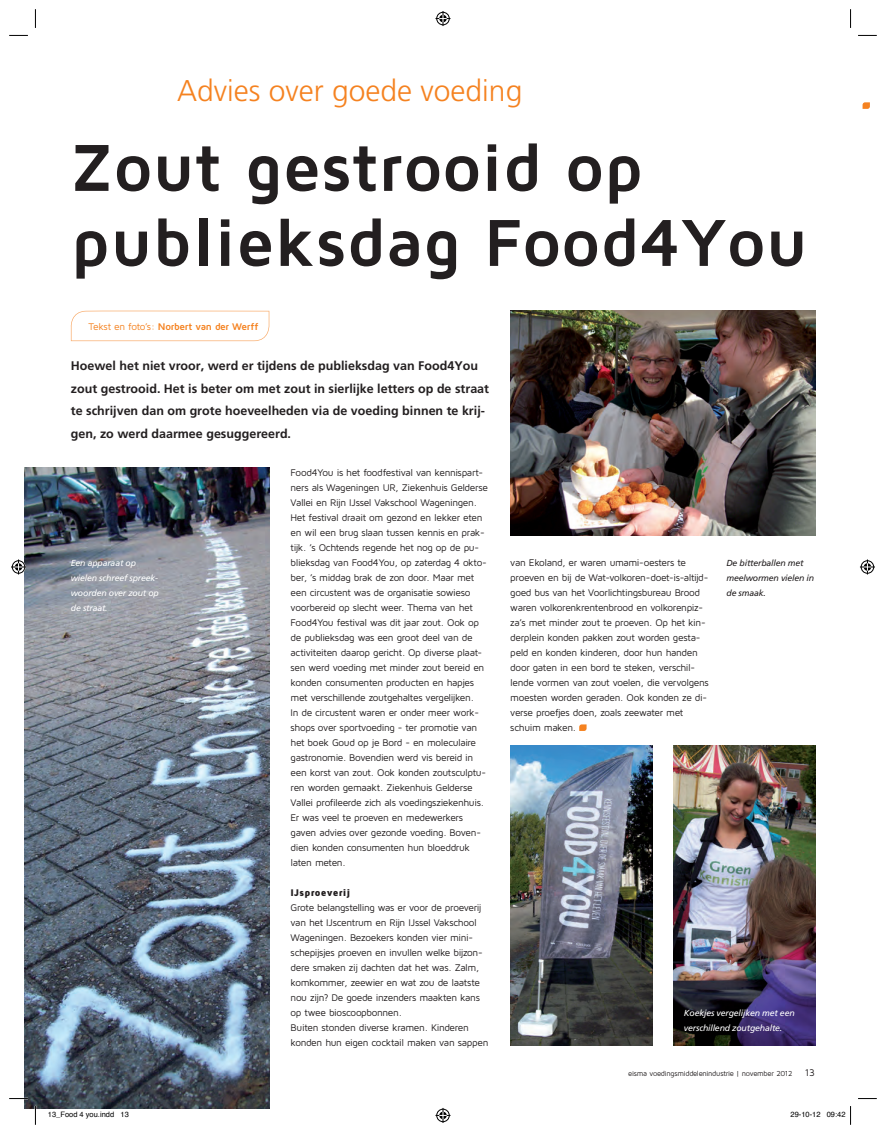
<style>
.page{position:relative;width:886px;height:1134px;background:#fff}
.page>*{position:absolute;margin:0;border:0;box-sizing:border-box;transform-origin:0 0}
.t1{font:700 68.75px/75px "Maven Pro";color:#231f20}
.t2{font:300 30px "Frutiger";color:#f58220}
.t3{font:700 12.5px/22.5px "Frutiger";color:#231f20}
.t4{font:10px/15px "Maven Pro";letter-spacing:-.035em;color:#231f20}
.t5{font:700 10px "Maven Pro";letter-spacing:-.03em;color:#f58220}
.t6{font:italic 8.75px/15px "Frutiger";letter-spacing:-.02em;color:#fff}
.t7{font:italic 8.75px/15px "Frutiger";letter-spacing:-.02em;color:#231f20}
.t8{font:7.5px "Maven Pro";letter-spacing:-.04em;color:#231f20}
.t9{font:7.5px "Helvetica";color:#000}
.s1{font-weight:400}
.s2{font-weight:900}
</style>
<div class="page">
<img style="left:25px;top:468px;width:244px;height:641px">
<svg style="left:579px;top:724px;width:7px;height:7px"></svg>
<svg style="left:71px;top:311px;width:198px;height:30px"></svg>
<svg style="left:862px;top:102px;width:8px;height:7px"></svg>
<img style="left:510px;top:311px;width:305px;height:225px">
<img style="left:510px;top:746px;width:142px;height:300px">
<img style="left:673px;top:746px;width:142px;height:300px">
<svg style="left:9px;top:35px;width:19px;height:1px"></svg>
<svg style="left:858px;top:35px;width:19px;height:1px"></svg>
<svg style="left:9px;top:1098px;width:19px;height:1px"></svg>
<svg style="left:858px;top:1098px;width:19px;height:1px"></svg>
<svg style="left:35px;top:9px;width:1px;height:19px"></svg>
<svg style="left:35px;top:1106px;width:1px;height:19px"></svg>
<svg style="left:850px;top:9px;width:1px;height:19px"></svg>
<svg style="left:435px;top:11px;width:15px;height:15px"></svg>
<svg style="left:435px;top:1108px;width:15px;height:15px"></svg>
<svg style="left:11px;top:559px;width:15px;height:15px"></svg>
<svg style="left:860px;top:559px;width:15px;height:15px"></svg>
<svg style="left:850px;top:1106px;width:1px;height:19px"></svg>
<p class="t2" style="left:177px;top:74px;width:347px">Advies over goede voeding</p>
<p class="t1" style="left:71px;top:127px;width:738px">Zout gestrooid op publieksdag Food4You</p>
<p class="t5" style="left:89px;top:320px;width:171px"><span class="s1">Tekst en foto’s:</span> Norbert van der Werff</p>
<p class="t3" style="left:71px;top:355px;width:420px">Hoewel het niet vroor, werd er tijdens de publieksdag van Food4You zout gestrooid. Het is beter om met zout in sierlijke letters op de straat te schrijven dan om grote hoeveelheden via de voeding binnen te krij&shy;gen, zo werd daarmee gesuggereerd.</p>
<p class="t4" style="left:291px;top:465px;width:199px">Food4You is het foodfestival van kennispart&shy;ners als Wageningen UR, Ziekenhuis Gelderse Vallei en Rijn IJssel Vakschool Wageningen.<br>Het festival draait om gezond en lekker eten en wil een brug slaan tussen kennis en prak&shy;tijk. ’s Ochtends regende het nog op de pu&shy;blieksdag van Food4You, op zaterdag 4 okto&shy;ber, ’s middag brak de zon door. Maar met een circustent was de organisatie sowieso voorbereid op slecht weer. Thema van het Food4You festival was dit jaar zout. Ook op de publieksdag was een groot deel van de activiteiten daarop gericht. Op diverse plaat&shy;sen werd voeding met minder zout bereid en konden consumenten producten en hapjes met verschillende zoutgehaltes vergelijken.<br>In de circustent waren er onder meer work&shy;shops over sportvoeding - ter promotie van het boek Goud op je Bord - en moleculaire gastronomie. Bovendien werd vis bereid in een korst van zout. Ook konden zoutsculptu&shy;ren worden gemaakt. Ziekenhuis Gelderse Vallei profileerde zich als voedingsziekenhuis.<br>Er was veel te proeven en medewerkers gaven advies over gezonde voeding. Boven&shy;dien konden consumenten hun bloeddruk laten meten.</p>
<p class="t4" style="left:291px;top:885px;width:199px"><span class="s2">IJsproeverij<br></span>Grote belangstelling was er voor de proeverij van het IJscentrum en Rijn IJssel Vakschool Wageningen. Bezoekers konden vier mini&shy;schepijsjes proeven en invullen welke bijzon&shy;dere smaken zij dachten dat het was. Zalm, komkommer, zeewier en wat zou de laatste nou zijn? De goede inzenders maakten kans op twee bioscoopbonnen.<br>Buiten stonden diverse kramen. Kinderen konden hun eigen cocktail maken van sappen</p>
<p class="t6" style="left:71px;top:555px;width:90px">Een apparaat op wielen schreef spreek&shy;woorden over zout op de straat.</p>
<p class="t4" style="left:510px;top:555px;width:200px">van Ekoland, er waren umami-oesters te proeven en bij de Wat-volkoren-doet-is-altijd&shy;goed bus van het Voorlichtingsbureau Brood waren volkorenkrentenbrood en volkorenpiz&shy;za’s met minder zout te proeven. Op het kin&shy;derplein konden pakken zout worden gesta&shy;peld en konden kinderen, door hun handen door gaten in een bord te steken, verschil&shy;lende vormen van zout voelen, die vervolgens moesten worden geraden. Ook konden ze di&shy;verse proefjes doen, zoals zeewater met schuim maken.</p>
<p class="t7" style="left:726px;top:555px;width:89px">De bitterballen met meelwormen vielen in de smaak.</p>
<p class="t6" style="left:684px;top:1005px;width:112px">Koekjes vergelijken met een verschillend zoutgehalte.</p>
<p class="t8" style="left:628px;top:1069px;width:166px">eisma voedingsmiddelenindustrie | november 2012</p>
<p class="t4" style="left:805px;top:1065px;width:12px">13</p>
<p class="t9" style="left:48px;top:1109px;width:82px">13_Food 4 you.indd 13</p>
<p class="t9" style="left:790px;top:1109px;width:57px">29-10-12 09:42</p>
</div>
